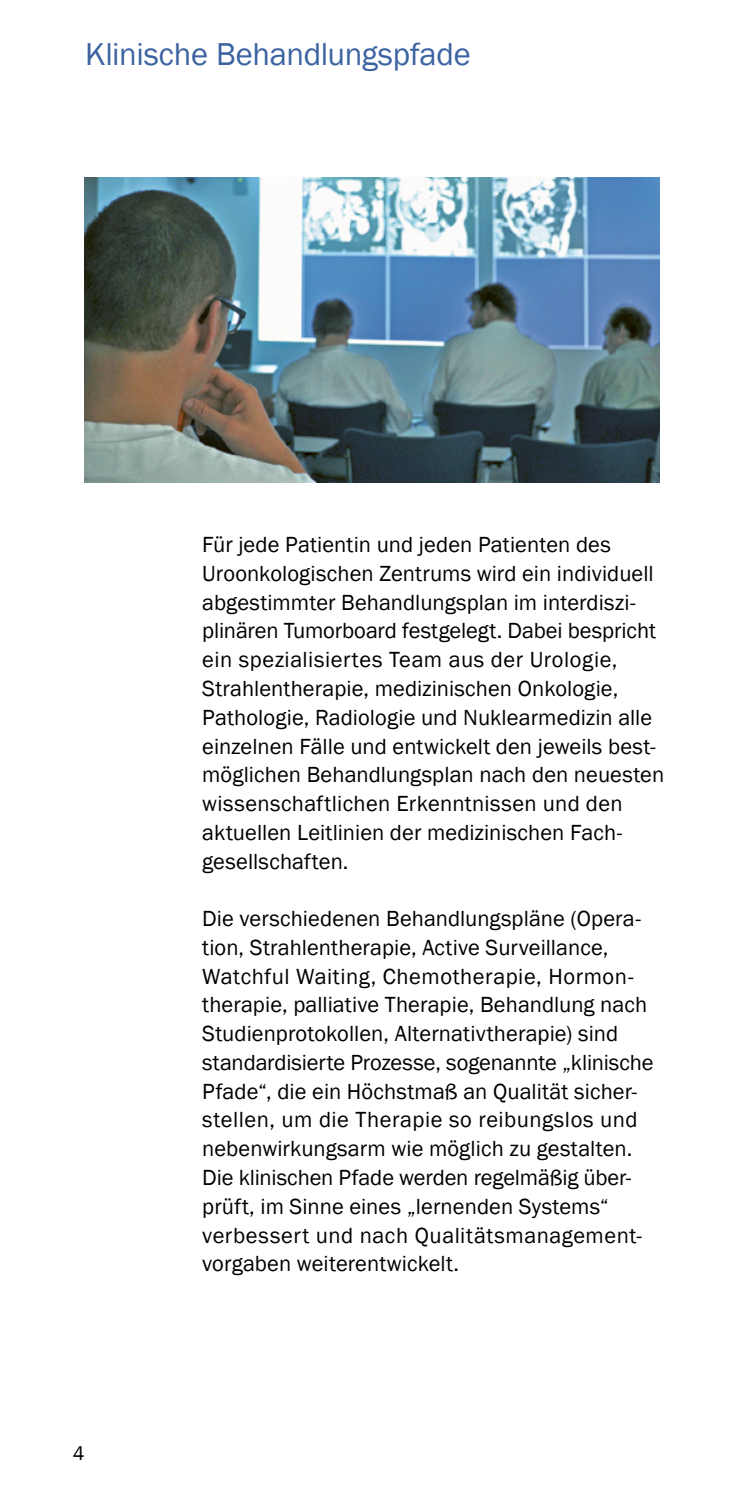
<style>
.page{position:relative;width:745px;height:1489px;background:#fff}
.page>*{position:absolute;margin:0;border:0;box-sizing:border-box;transform-origin:0 0}
.Überschrift_-_Blau{font:32.5px "Franklin Gothic";letter-spacing:-.01em;color:#3c63a1}
.Fließtext{font:22.5px/28.8px "Franklin Gothic";letter-spacing:.005em;color:#000}
.t1{font:20px "Franklin Gothic";color:#000}
</style>
<div class="page">
<img style="left:85px;top:177px;width:574px;height:306px">
<p class="Überschrift_-_Blau" style="left:85px;top:34px;width:387px">Klinische Behandlungspfade</p>
<p class="t1" style="left:73px;top:1441px;width:13px">4</p>
<p class="Fließtext" style="left:202px;top:530px;width:463px">Für jede Patientin und jeden Patienten des Uroonkologischen Zentrums wird ein individuell abgestimmter Behandlungsplan im interdiszi&shy;plinären Tumorboard festgelegt. Dabei bespricht ein spezialisiertes Team aus der Urologie, Strahlentherapie, medizinischen Onkologie, Pathologie, Radiologie und Nuklearmedizin alle einzelnen Fälle und entwickelt den jeweils best&shy;möglichen Behandlungsplan nach den neuesten wissenschaftlichen Erkenntnissen und den aktuellen Leitlinien der medizinischen Fach&shy;gesellschaften.</p>
<p class="Fließtext" style="left:202px;top:904px;width:452px">Die verschiedenen Behandlungspläne (Opera&shy;tion, Strahlentherapie, Active Surveillance, Watchful Waiting, Chemotherapie, Hormon&shy;therapie, palliative Therapie, Behandlung nach Studienprotokollen, Alternativtherapie) sind standardisierte Prozesse, sogenannte „klinische Pfade“, die ein Höchstmaß an Qualität sicher&shy;stellen, um die Therapie so reibungslos und nebenwirkungsarm wie möglich zu gestalten.<br>Die klinischen Pfade werden regelmäßig über&shy;prüft, im Sinne eines „lernenden Systems“ verbessert und nach Qualitätsmanagement&shy;vorgaben weiterentwickelt.</p>
</div>
